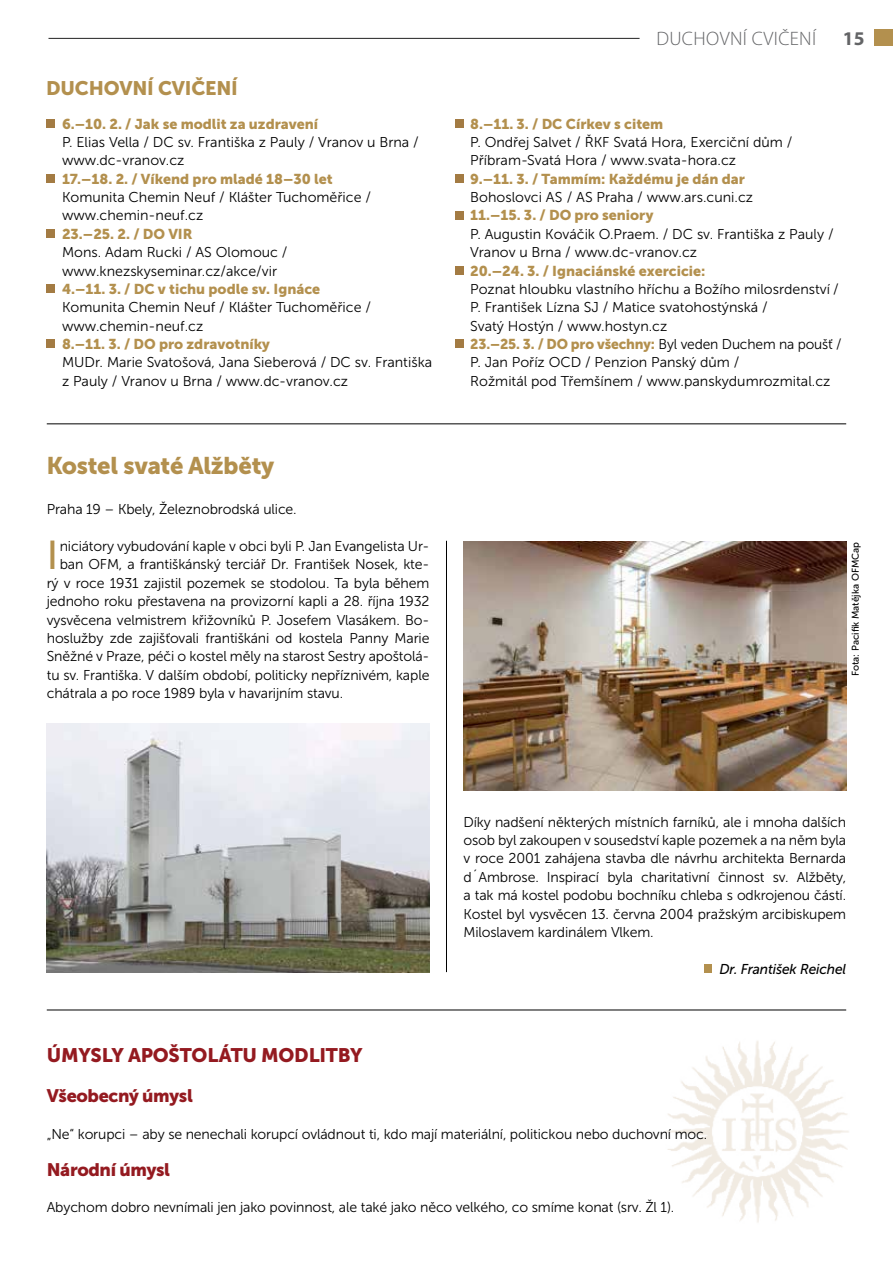
<style>
.page{position:relative;width:893px;height:1263px;background:#fff}
.page>*{position:absolute;margin:0;border:0;box-sizing:border-box;transform-origin:0 0}
.t1{font:40.2px "Museo Sans 500";color:#b3904e}
.t2{font:24px "Museo Sans Cyrl 900";letter-spacing:-.01em;color:#b3904e}
.t3{font:19.5px "Museo Sans 900";letter-spacing:-.01em;color:#941a20}
.t4{font:300 19.5px "Myriad Pro";letter-spacing:.02em;color:#636466}
.t5{font:19.5px "Museo Sans 900";letter-spacing:-.01em;color:#b3904e}
.t6{font:700 19.5px "Myriad Pro";color:#636466}
.t7{font:18px "Museo Sans 900";letter-spacing:-.02em;color:#941a20}
.t8{font:14.25px/18.3px "Museo Sans 300";letter-spacing:-.01em;color:#000}
.t9{font:14.25px "Museo Sans 900";color:#b3904e}
.t10{font:italic 14.25px "Museo Sans 500";letter-spacing:-.01em;color:#000}
.t11{font:9.75px "Museo Sans 500";color:#000}
.s1{font-family:"Museo Sans 300";color:#000}
</style>
<div class="page">
<div style="left:875px;top:29px;width:18px;height:17px;background:#b3904e"></div>
<hr style="left:47px;top:423px;width:799px;height:1px;background:#000">
<hr style="left:446px;top:541px;width:1px;height:431px;background:#000">
<hr style="left:47px;top:1009px;width:799px;height:1px;background:#000">
<hr style="left:48px;top:38px;width:592px;height:1px;background:#000">
<div style="left:47px;top:119px;width:8px;height:9px;background:#a37b43"></div>
<div style="left:47px;top:174px;width:8px;height:9px;background:#a37b43"></div>
<div style="left:47px;top:229px;width:8px;height:9px;background:#a37b43"></div>
<div style="left:47px;top:284px;width:8px;height:9px;background:#a37b43"></div>
<div style="left:47px;top:339px;width:8px;height:9px;background:#a37b43"></div>
<div style="left:455px;top:119px;width:8px;height:9px;background:#a37b43"></div>
<div style="left:455px;top:174px;width:8px;height:9px;background:#a37b43"></div>
<div style="left:455px;top:211px;width:8px;height:8px;background:#a37b43"></div>
<div style="left:455px;top:266px;width:8px;height:8px;background:#a37b43"></div>
<div style="left:455px;top:339px;width:8px;height:9px;background:#a37b43"></div>
<img style="left:666px;top:1041px;width:183px;height:182px">
<img style="left:47px;top:724px;width:382px;height:248px">
<img style="left:463px;top:542px;width:383px;height:248px">
<div style="left:704px;top:964px;width:8px;height:8px;background:#b3904e"></div>
<h3 class="t5" style="left:46px;top:77px;width:193px">DUCHOVNÍ CVIČENÍ</h3>
<p class="t9" style="left:62px;top:115px;width:258px">6.–10. 2. / Jak se modlit za uzdravení</p>
<p class="t8" style="left:62px;top:133px;width:358px">P. Elias Vella / DC sv. Františka z Pauly / Vranov u Brna / www.dc-vranov.cz</p>
<p class="t9" style="left:62px;top:171px;width:272px">17.–18. 2. / Víkend pro mladé 18–30 let</p>
<p class="t8" style="left:62px;top:188px;width:310px">Komunita Chemin Neuf / Klášter Tuchoměřice / www.chemin-neuf.cz</p>
<p class="t9" style="left:62px;top:226px;width:132px">23.–25. 2. / DO VIR</p>
<p class="t8" style="left:62px;top:243px;width:227px">Mons. Adam Rucki / AS Olomouc / www.knezskyseminar.cz/akce/vir</p>
<p class="t9" style="left:62px;top:281px;width:260px">4.–11. 3. / DC v tichu podle sv. Ignáce</p>
<p class="t8" style="left:62px;top:298px;width:310px">Komunita Chemin Neuf / Klášter Tuchoměřice / www.chemin-neuf.cz</p>
<p class="t9" style="left:62px;top:336px;width:210px">8.–11. 3. / DO pro zdravotníky</p>
<p class="t8" style="left:62px;top:353px;width:372px">MUDr. Marie Svatošová, Jana Sieberová / DC sv. Františka z Pauly / Vranov u Brna / www.dc-vranov.cz</p>
<h2 class="t2" style="left:47px;top:452px;width:229px">Kostel svaté Alžběty</h2>
<p class="t8" style="left:47px;top:500px;width:251px">Praha 19 – Kbely, Železnobrodská ulice.</p>
<h1 class="t1" style="left:47px;top:534px;width:13px">I</h1>
<p class="t8" style="left:60px;top:537px;width:371px">niciátory vybudování kaple v obci byli P. Jan Evangelista Ur-</p>
<p class="t8" style="left:60px;top:555px;width:371px">ban OFM, a františkánský terciář Dr. František Nosek, kte-</p>
<p class="t8" style="left:47px;top:574px;width:384px">rý v roce 1931 zajistil pozemek se stodolou. Ta byla během</p>
<p class="t8" style="left:47px;top:592px;width:384px">jednoho roku přestavena na provizorní kapli a 28. října 1932</p>
<p class="t8" style="left:47px;top:611px;width:384px">vysvěcena velmistrem křižovníků P. Josefem Vlasákem. Bo-</p>
<p class="t8" style="left:47px;top:629px;width:384px">hoslužby zde zajišťovali františkáni od kostela Panny Marie</p>
<p class="t8" style="left:47px;top:647px;width:384px">Sněžné v Praze, péči o kostel měly na starost Sestry apoštolá-</p>
<p class="t8" style="left:47px;top:666px;width:384px">tu sv. Františka. V dalším období, politicky nepříznivém, kaple</p>
<p class="t8" style="left:47px;top:684px;width:298px">chátrala a po roce 1989 byla v havarijním stavu.</p>
<h3 class="t4" style="left:656px;top:27px;width:161px">DUCHOVNÍ CVIČENÍ</h3>
<h3 class="t6" style="left:843px;top:25px;width:23px">15</h3>
<p class="t9" style="left:470px;top:115px;width:195px">8.–11. 3. / DC Církev s citem</p>
<p class="t8" style="left:470px;top:133px;width:323px">P. Ondřej Salvet / ŘKF Svatá Hora, Exerciční dům /<br>Příbram-Svatá Hora / www.svata-hora.cz</p>
<p class="t9" style="left:470px;top:171px;width:276px">9.–11. 3. / Tammím: Každému je dán dar</p>
<p class="t8" style="left:470px;top:188px;width:284px">Bohoslovci AS / AS Praha / www.ars.cuni.cz</p>
<p class="t9" style="left:470px;top:207px;width:185px">11.–15. 3. / DO pro seniory</p>
<p class="t8" style="left:470px;top:225px;width:365px">P. Augustin Kováčik O.Praem. / DC sv. Františka z Pauly /<br>Vranov u Brna / www.dc-vranov.cz</p>
<p class="t9" style="left:470px;top:262px;width:237px">20.–24. 3. / Ignaciánské exercicie:</p>
<p class="t8" style="left:470px;top:280px;width:370px">Poznat hloubku vlastního hříchu a Božího milosrdenství /<br>P. František Lízna SJ / Matice svatohostýnská /<br>Svatý Hostýn / www.hostyn.cz</p>
<p class="t9" style="left:470px;top:336px;width:373px">23.–25. 3. / DO pro všechny: <span class="s1">Byl veden Duchem na poušť /</span></p>
<p class="t8" style="left:470px;top:353px;width:362px">P. Jan Poříz OCD / Penzion Panský dům /<br>Rožmitál pod Třemšínem / www.panskydumrozmital.cz</p>
<p class="t11" style="left:850px;top:676px;width:136px;rotate:-90deg">Fota: Pacifik Matějka OFMCap</p>
<p class="t8" style="left:463px;top:813px;width:384px;text-align:justify">Díky nadšení některých místních farníků, ale i mnoha dalších osob byl zakoupen v sousedství kaple pozemek a na něm byla v roce 2001 zahájena stavba dle návrhu architekta Bernarda d´Ambrose. Inspirací byla charitativní činnost sv. Alžběty, a tak má kostel podobu bochníku chleba s odkrojenou částí.<br>Kostel byl vysvěcen 13. června 2004 pražským arcibiskupem Miloslavem kardinálem Vlkem.</p>
<p class="t10" style="left:719px;top:961px;width:128px">Dr. František Reichel</p>
<h3 class="t3" style="left:47px;top:1044px;width:317px">ÚMYSLY APOŠTOLÁTU MODLITBY</h3>
<p class="t7" style="left:47px;top:1086px;width:148px">Všeobecný úmysl</p>
<p class="t8" style="left:47px;top:1125px;width:662px">„Ne“ korupci – aby se nenechali korupcí ovládnout ti, kdo mají materiální, politickou nebo duchovní moc.</p>
<p class="t7" style="left:47px;top:1159px;width:125px">Národní úmysl</p>
<p class="t8" style="left:47px;top:1198px;width:629px">Abychom dobro nevnímali jen jako povinnost, ale také jako něco velkého, co smíme konat (srv. Žl 1).</p>
</div>
